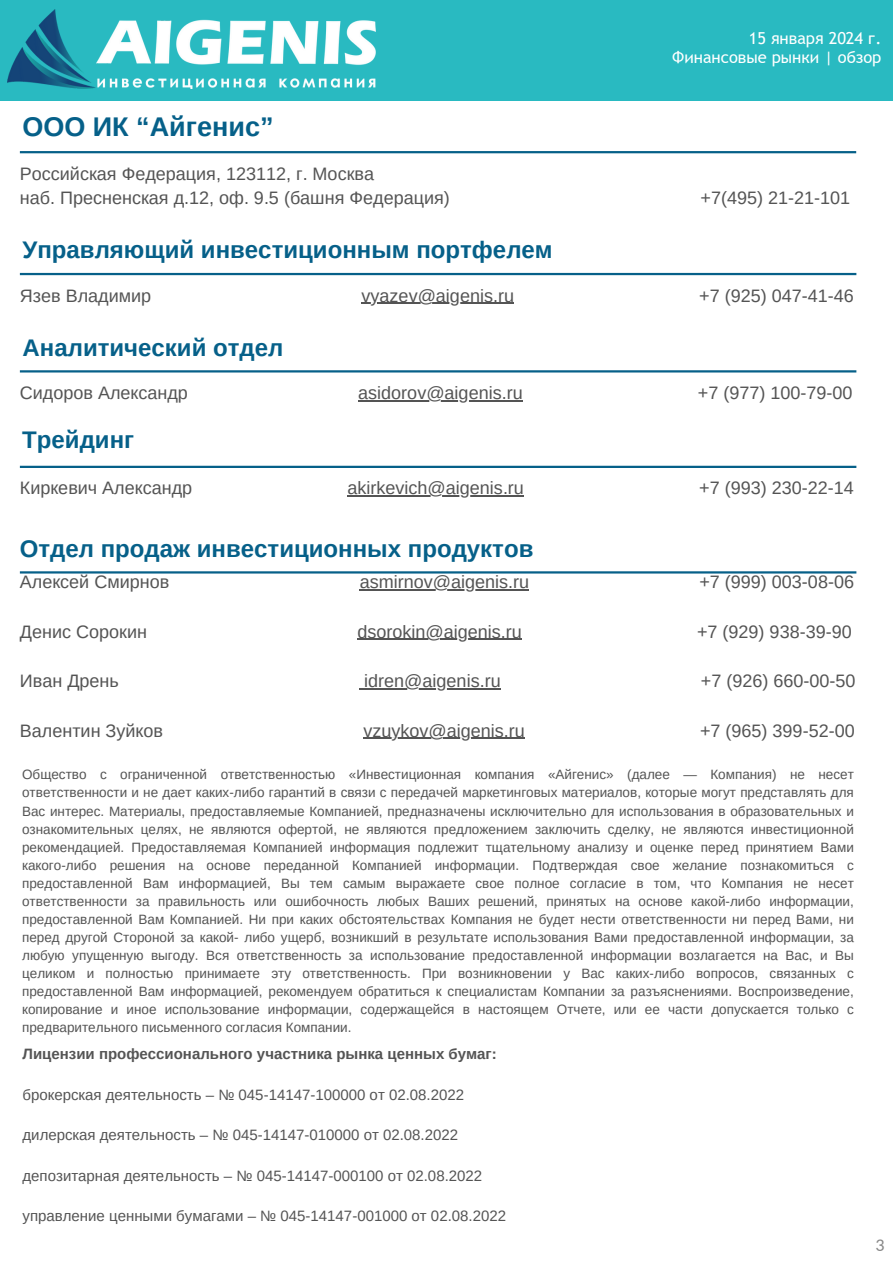
<style>
.page{position:relative;width:893px;height:1264px;background:#fff}
.page>*{position:absolute;margin:0;border:0;box-sizing:border-box;transform-origin:0 0}
.t1{font:700 27px "Arimo";color:#066089}
.t2{font:700 24px "Arimo";color:#066089}
.t3{font:18px "Arimo";color:#545454}
.t4{font:18px "Carlito";color:#888}
.t5{font:16.5px "Trebuchet MS";color:#fff}
.t6{font:15px "Arimo";color:#545454}
.t7{font:700 15px "Arimo";color:#545454}
.t8{font:13.5px/18px "Arimo";color:#545454;text-align:justify}
</style>
<div class="page">
<div style="left:0;top:0;width:892px;height:100px;background:#29bac1"></div>
<img style="left:96px;top:19px;width:279px;height:69px">
<img style="left:7px;top:10px;width:89px;height:78px">
<hr style="left:20px;top:571px;width:836px;height:2px;background:#066089">
<hr style="left:20px;top:151px;width:835px;height:2px;background:#066089">
<hr style="left:359px;top:589px;width:170px;height:1px;background:#545454">
<hr style="left:357px;top:638px;width:164px;height:1px;background:#545454">
<hr style="left:364px;top:688px;width:136px;height:1px;background:#545454">
<hr style="left:363px;top:737px;width:161px;height:1px;background:#545454">
<hr style="left:20px;top:466px;width:836px;height:2px;background:#066089">
<hr style="left:20px;top:273px;width:836px;height:2px;background:#066089">
<hr style="left:358px;top:400px;width:164px;height:1px;background:#545454">
<hr style="left:20px;top:370px;width:836px;height:2px;background:#066089">
<hr style="left:361px;top:302px;width:153px;height:2px;background:#545454">
<hr style="left:347px;top:495px;width:177px;height:1px;background:#545454">
<p class="t1" style="left:22px;top:111px;width:252px">ООО ИК “Айгенис”</p>
<p class="t5" style="left:748px;top:28px;width:134px">15 января 2024 г.</p>
<p class="t5" style="left:672px;top:47px;width:211px">Финансовые рынки | обзор</p>
<p class="t3" style="left:20px;top:163px;width:355px">Российская Федерация, 123112, г. Москва</p>
<p class="t3" style="left:20px;top:188px;width:431px">наб. Пресненская д.12, оф. 9.5 (башня Федерация)</p>
<p class="t3" style="left:700px;top:188px;width:151px">+7(495) 21-21-101</p>
<p class="t2" style="left:22px;top:237px;width:531px">Управляющий инвестиционным портфелем</p>
<p class="t3" style="left:20px;top:285px;width:133px">Язев Владимир</p>
<p class="t3" style="left:361px;top:285px;width:154px">vyazev@aigenis.ru</p>
<p class="t3" style="left:699px;top:285px;width:156px">+7 (925) 047-41-46</p>
<p class="t2" style="left:23px;top:334px;width:262px">Аналитический отдел</p>
<p class="t3" style="left:20px;top:382px;width:169px">Сидоров Александр</p>
<p class="t3" style="left:358px;top:382px;width:166px">asidorov@aigenis.ru</p>
<p class="t3" style="left:697px;top:382px;width:156px">+7 (977) 100-79-00</p>
<p class="t2" style="left:22px;top:426px;width:113px">Трейдинг</p>
<p class="t3" style="left:20px;top:477px;width:174px">Киркевич Александр</p>
<p class="t3" style="left:347px;top:477px;width:178px">akirkevich@aigenis.ru</p>
<p class="t3" style="left:699px;top:477px;width:156px">+7 (993) 230-22-14</p>
<p class="t2" style="left:20px;top:535px;width:515px">Отдел продаж инвестиционных продуктов</p>
<p class="t3" style="left:20px;top:571px;width:151px">Алексей Смирнов</p>
<p class="t3" style="left:359px;top:571px;width:171px">asmirnov@aigenis.ru</p>
<p class="t3" style="left:699px;top:571px;width:156px">+7 (999) 003-08-06</p>
<p class="t3" style="left:20px;top:621px;width:129px">Денис Сорокин</p>
<p class="t3" style="left:357px;top:621px;width:166px">dsorokin@aigenis.ru</p>
<p class="t3" style="left:696px;top:621px;width:156px">+7 (929) 938-39-90</p>
<p class="t3" style="left:20px;top:670px;width:100px">Иван Дрень</p>
<p class="t3" style="left:364px;top:670px;width:138px">idren@aigenis.ru</p>
<p class="t3" style="left:700px;top:670px;width:156px">+7 (926) 660-00-50</p>
<p class="t3" style="left:20px;top:720px;width:144px">Валентин Зуйков</p>
<p class="t3" style="left:363px;top:720px;width:163px">vzuykov@aigenis.ru</p>
<p class="t3" style="left:699px;top:720px;width:156px">+7 (965) 399-52-00</p>
<p class="t8" style="left:22px;top:765px;width:833px">Общество с ограниченной ответственностью «Инвестиционная компания «Айгенис» (далее — Компания) не несет ответственности и не дает каких-либо гарантий в связи с передачей маркетинговых материалов, которые могут представлять для Вас интерес. Материалы, предоставляемые Компанией, предназначены исключительно для использования в образовательных и ознакомительных целях, не являются офертой, не являются предложением заключить сделку, не являются инвестиционной рекомендацией. Предоставляемая Компанией информация подлежит тщательному анализу и оценке перед принятием Вами какого-либо решения на основе переданной Компанией информации. Подтверждая свое желание познакомиться с предоставленной Вам информацией, Вы тем самым выражаете свое полное согласие в том, что Компания не несет ответственности за правильность или ошибочность любых Ваших решений, принятых на основе какой-либо информации, предоставленной Вам Компанией. Ни при каких обстоятельствах Компания не будет нести ответственности ни перед Вами, ни перед другой Стороной за какой- либо ущерб, возникший в результате использования Вами предоставленной информации, за любую упущенную выгоду. Вся ответственность за использование предоставленной информации возлагается на Вас, и Вы целиком и полностью принимаете эту ответственность. При возникновении у Вас каких-либо вопросов, связанных с предоставленной Вам информацией, рекомендуем обратиться к специалистам Компании за разъяснениями. Воспроизведение, копирование и иное использование информации, содержащейся в настоящем Отчете, или ее части допускается только с предварительного письменного согласия Компании.</p>
<p class="t7" style="left:23px;top:1045px;width:475px">Лицензии профессионального участника рынка ценных бумаг:</p>
<p class="t6" style="left:23px;top:1085px;width:443px">брокерская деятельность – № 045-14147-100000 от 02.08.2022</p>
<p class="t6" style="left:23px;top:1126px;width:437px">дилерская деятельность – № 045-14147-010000 от 02.08.2022</p>
<p class="t6" style="left:23px;top:1166px;width:461px">депозитарная деятельность – № 045-14147-000100 от 02.08.2022</p>
<p class="t6" style="left:23px;top:1207px;width:485px">управление ценными бумагами – № 045-14147-001000 от 02.08.2022</p>
<p class="t4" style="left:875px;top:1237px;width:11px">3</p>
</div>
